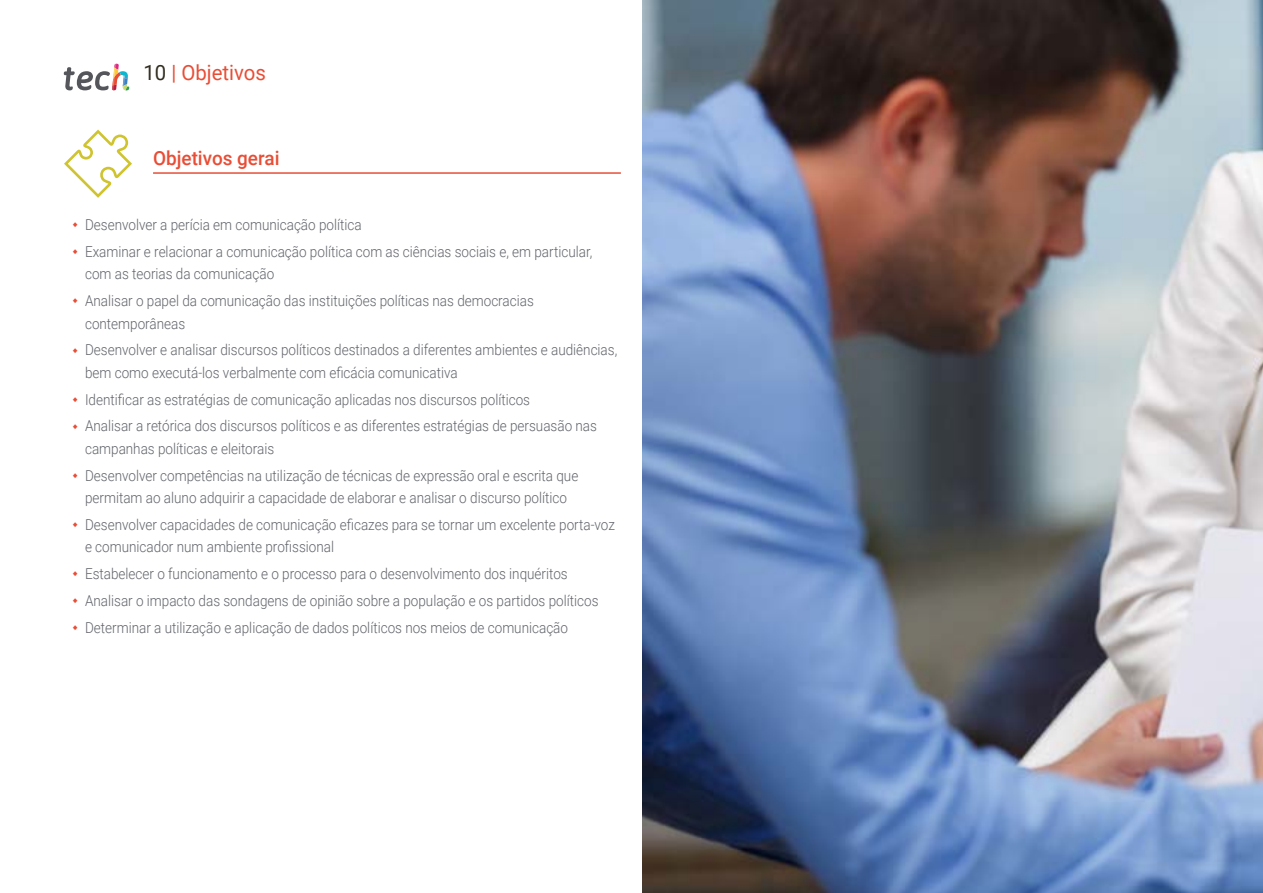
<style>
.page{position:relative;width:1263px;height:893px;background:#fff}
.page>*{position:absolute;margin:0;border:0;box-sizing:border-box;transform-origin:0 0}
.t1{font:21px "Roboto";color:#e94d35}
.t2{font:500 19.5px "Roboto";color:#e94d35}
.t3{font:300 15px/26.7px "Roboto";color:#61646a;scale:.9 1}
.s1{color:#312e20}
</style>
<div class="page">
<hr style="left:153px;top:173px;width:468px;height:1px;background:#e94d35">
<svg style="left:64px;top:130px;width:68px;height:68px"></svg>
<svg style="left:64px;top:64px;width:65px;height:27px"></svg>
<img style="left:642px;top:0;width:621px;height:893px">
<h1 class="t1" style="left:144px;top:57px;width:124px"><span class="s1">10</span> | Objetivos</h1>
<h2 class="t2" style="left:153px;top:144px;width:128px">Objetivos gerai</h2>
<p class="t3" style="left:85px;top:211px;width:565px">Desenvolver a perícia em comunicação política<br>Examinar e relacionar a comunicação política com as ciências sociais e, em particular,</p>
<p class="t3" style="left:85px;top:260px;width:500px">com as teorias da comunicação<br>Analisar o papel da comunicação das instituições políticas nas democracias</p>
<p class="t3" style="left:85px;top:309px;width:593px">contemporâneas<br>Desenvolver e analisar discursos políticos destinados a diferentes ambientes e audiências,</p>
<p class="t3" style="left:85px;top:359px;width:570px">bem como executá-los verbalmente com eficácia comunicativa<br>Identificar as estratégias de comunicação aplicadas nos discursos políticos<br>Analisar a retórica dos discursos políticos e as diferentes estratégias de persuasão nas</p>
<p class="t3" style="left:85px;top:435px;width:550px">campanhas políticas e eleitorais<br>Desenvolver competências na utilização de técnicas de expressão oral e escrita que</p>
<p class="t3" style="left:85px;top:484px;width:590px">permitam ao aluno adquirir a capacidade de elaborar e analisar o discurso político<br>Desenvolver capacidades de comunicação eficazes para se tornar um excelente porta-voz</p>
<p class="t3" style="left:85px;top:533px;width:572px">e comunicador num ambiente profissional<br>Estabelecer o funcionamento e o processo para o desenvolvimento dos inquéritos Analisar o impacto das sondagens de opinião sobre a população e os partidos políticos Determinar a utilização e aplicação de dados políticos nos meios de comunicação</p>
</div>
